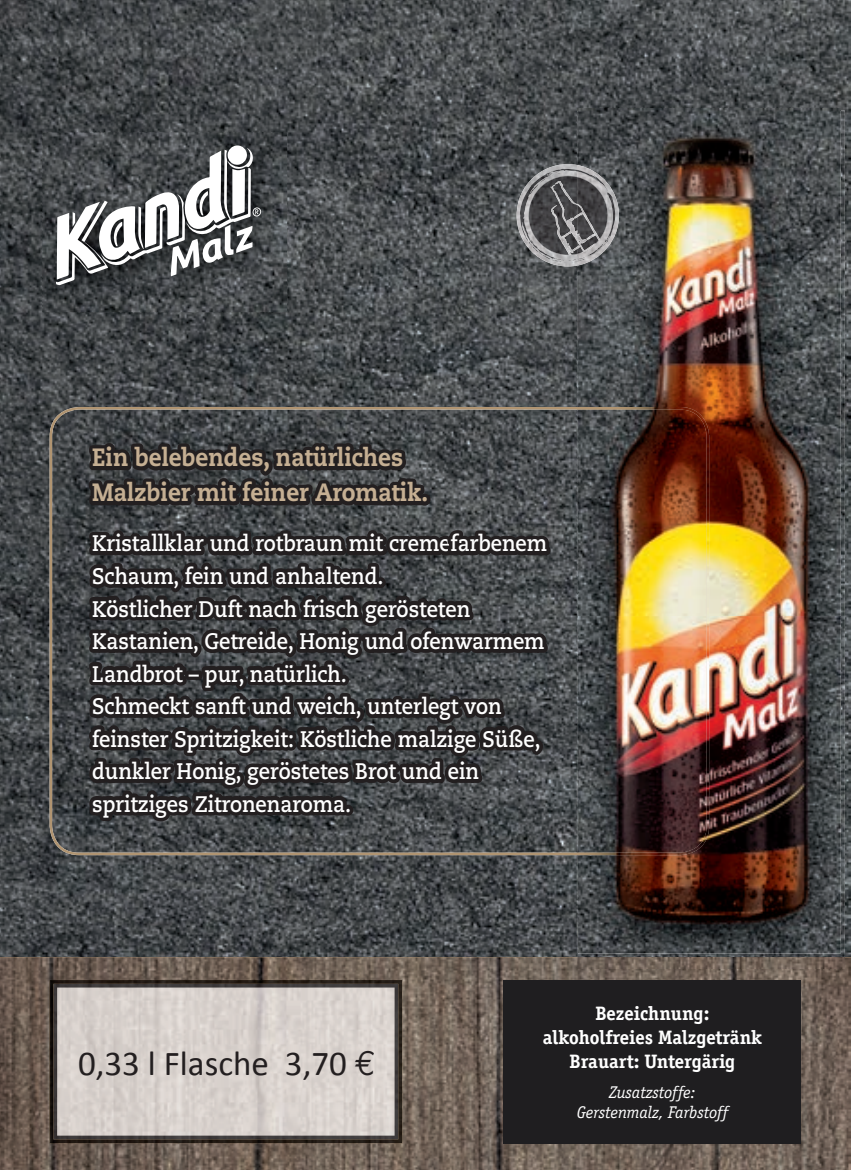
<style>
.page{position:relative;width:851px;height:1170px;background:#fff}
.page>*{position:absolute;margin:0;border:0;box-sizing:border-box;transform-origin:0 0}
.t1{font:35px "Calibri";color:#231f20}
.t2{font:800 25px/35px "Caecilia";color:#c5af93;scale:.9 1}
.t3{font:700 22.5px/32.5px "Caecilia";color:#fff;scale:.9 1}
.t4{font:700 20px/24px "Officina Serif";color:#fff;text-align:center}
.t5{font:italic 17.5px/20px "Officina Serif";color:#fff;text-align:center}
.s1{font-family:"Euro Mono"}
</style>
<div class="page">
<img style="left:0;top:0;width:850px;height:957px">
<svg style="left:0;top:957px;width:850px;height:212px;background:#6d5f55"></svg>
<div style="left:503px;top:979px;width:298px;height:163px;background:#1f1e20"></div>
<img style="left:50px;top:979px;width:352px;height:163px">
<img style="left:53px;top:983px;width:345px;height:156px">
<svg style="left:50px;top:407px;width:527px;height:448px;background:#4c4e4e"></svg>
<img style="left:516px;top:170px;width:61px;height:96px">
<img style="left:520px;top:169px;width:42px;height:90px">
<img style="left:523px;top:176px;width:54px;height:79px">
<img style="left:550px;top:185px;width:5px;height:19px">
<img style="left:555px;top:181px;width:21px;height:23px">
<svg style="left:547px;top:171px;width:17px;height:13px"></svg>
<img style="left:577px;top:111px;width:267px;height:857px">
<img style="left:577px;top:177px;width:1px;height:27px">
<img style="left:578px;top:109px;width:262px;height:844px">
<img style="left:578px;top:170px;width:30px;height:7px">
<img style="left:610px;top:192px;width:5px;height:64px">
<img style="left:578px;top:177px;width:32px;height:27px">
<svg style="left:528px;top:204px;width:86px;height:59px;background:#706f71"></svg>
<img style="left:43px;top:132px;width:243px;height:179px">
<svg style="left:228px;top:145px;width:19px;height:20px"></svg>
<svg style="left:56px;top:148px;width:205px;height:137px"></svg>
<svg style="left:85px;top:408px;width:469px;height:503px;background:#3b3c3d"></svg>
<div style="left:343px;top:804px;width:10px;height:11px;border:8px solid #231f20;border-radius:50%"></div>
<p class="t2" style="left:92px;top:440px;width:374px">Ein belebendes, natürliches<br>Malzbier mit feiner Aromatik.</p>
<p class="t3" style="left:92px;top:527px;width:507px">Kristallklar und rotbraun mit cremefarbenem Schaum, fein und anhaltend.<br>Köstlicher Duft nach frisch gerösteten Kastanien, Getreide, Honig und ofenwarmem Landbrot – pur, natürlich.<br>Schmeckt sanft und weich, unterlegt von feinster Spritzigkeit: Köstliche malzige Süße, dunkler Honig, geröstetes Brot und ein spritziges Zitronenaroma.</p>
<h1 class="t1" style="left:78px;top:1041px;width:299px">0,33 l Flasche 3,70 <span class="s1">€</span></h1>
<p class="t4" style="left:542px;top:1001px;width:221px">Bezeichnung: alkoholfreies Malzgetränk<br>Brauart: Untergärig</p>
<p class="t5" style="left:576px;top:1082px;width:153px">Zusatzstoffe:<br>Gerstenmalz, Farbstoff</p>
</div>
